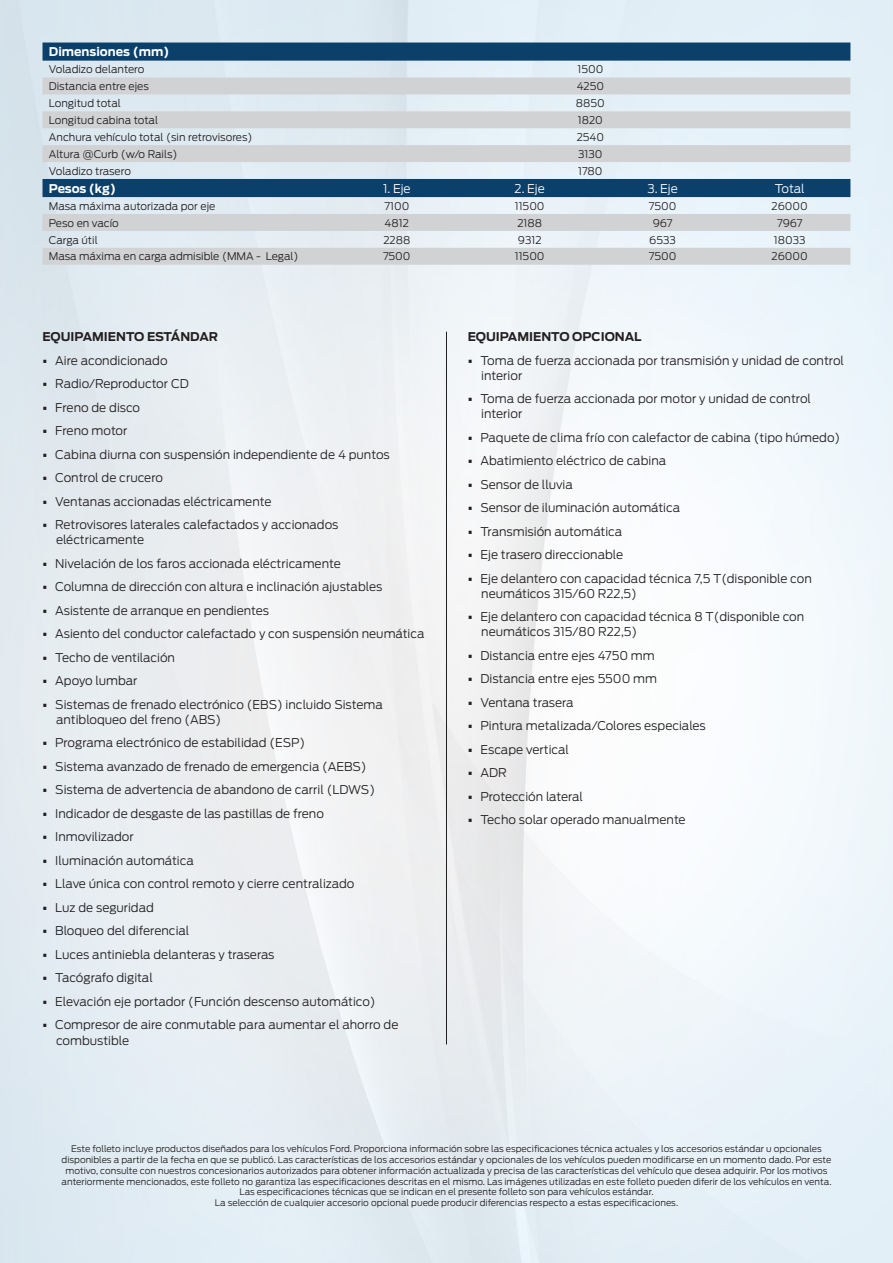
<style>
.page{position:relative;width:893px;height:1263px;background:#fff}
.page>*{position:absolute;margin:0;border:0;box-sizing:border-box;transform-origin:0 0}
.t1{font:300 12px/15px "Ford Antenna";color:#231f20}
.t2{font:700 12px "Ford Antenna";color:#231f20}
.t3{font:700 12px "Ford Antenna";color:#fff}
.t4{font:300 12px "Ford Antenna";color:#fff}
.t5{font:300 10.5px "Ford Antenna";color:#231f20}
.t6{font:300 9px/10.8px "Ford Antenna";color:#231f20;text-align:center}
.s1{font-weight:900}
</style>
<div class="page">
<hr style="left:446px;top:332px;width:1px;height:712px;background:#231f20">
<svg style="left:43px;top:43px;width:807px;height:35px;background:#7495ae"></svg>
<svg style="left:43px;top:78px;width:807px;height:187px;background:#c5d0d9"></svg>
<div style="left:43px;top:145px;width:807px;height:17px;background:#d1d2d4"></div>
<p class="t3" style="left:49px;top:41px;width:122px">Dimensiones (mm)</p>
<p class="t5" style="left:49px;top:61px;width:97px">Voladizo delantero</p>
<p class="t5" style="left:577px;top:61px;width:27px">1500</p>
<p class="t5" style="left:49px;top:77px;width:102px">Distancia entre ejes</p>
<p class="t5" style="left:577px;top:77px;width:29px">4250</p>
<p class="t5" style="left:49px;top:94px;width:74px">Longitud total</p>
<p class="t5" style="left:576px;top:94px;width:30px">8850</p>
<p class="t5" style="left:49px;top:111px;width:111px">Longitud cabina total</p>
<p class="t5" style="left:578px;top:111px;width:27px">1820</p>
<p class="t5" style="left:49px;top:128px;width:205px">Anchura vehículo total (sin retrovisores)</p>
<p class="t5" style="left:577px;top:128px;width:29px">2540</p>
<p class="t5" style="left:49px;top:145px;width:130px">Altura @Curb (w/o Rails)</p>
<p class="t5" style="left:578px;top:145px;width:26px">3130</p>
<p class="t5" style="left:49px;top:162px;width:84px">Voladizo trasero</p>
<p class="t5" style="left:578px;top:162px;width:26px">1780</p>
<p class="t3" style="left:49px;top:178px;width:69px">Pesos (kg)</p>
<p class="t4" style="left:383px;top:178px;width:29px">1. Eje</p>
<p class="t4" style="left:515px;top:178px;width:32px">2. Eje</p>
<p class="t4" style="left:647px;top:178px;width:32px">3. Eje</p>
<p class="t4" style="left:775px;top:178px;width:31px">Total</p>
<p class="t5" style="left:49px;top:197px;width:168px">Masa máxima autorizada por eje</p>
<p class="t5" style="left:384px;top:197px;width:26px">7100</p>
<p class="t5" style="left:515px;top:197px;width:31px">11500</p>
<p class="t5" style="left:649px;top:197px;width:29px">7500</p>
<p class="t5" style="left:772px;top:197px;width:38px">26000</p>
<p class="t5" style="left:49px;top:214px;width:71px">Peso en vacío</p>
<p class="t5" style="left:385px;top:214px;width:26px">4812</p>
<p class="t5" style="left:517px;top:214px;width:26px">2188</p>
<p class="t5" style="left:653px;top:214px;width:21px">967</p>
<p class="t5" style="left:777px;top:214px;width:27px">7967</p>
<p class="t5" style="left:49px;top:231px;width:50px">Carga útil</p>
<p class="t5" style="left:383px;top:231px;width:28px">2288</p>
<p class="t5" style="left:518px;top:231px;width:25px">9312</p>
<p class="t5" style="left:649px;top:231px;width:28px">6533</p>
<p class="t5" style="left:774px;top:231px;width:33px">18033</p>
<p class="t5" style="left:49px;top:248px;width:251px">Masa máxima en carga admisible (MMA - Legal)</p>
<p class="t5" style="left:383px;top:248px;width:29px">7500</p>
<p class="t5" style="left:515px;top:248px;width:31px">11500</p>
<p class="t5" style="left:649px;top:248px;width:29px">7500</p>
<p class="t5" style="left:772px;top:248px;width:38px">26000</p>
<p class="t2" style="left:43px;top:326px;width:177px">EQUIPAMIENTO ESTÁNDAR</p>
<p class="t1" style="left:43px;top:351px;width:127px"><span class="s1">•</span> Aire acondicionado</p>
<p class="t1" style="left:43px;top:375px;width:148px"><span class="s1">•</span> Radio/Reproductor CD</p>
<p class="t1" style="left:43px;top:398px;width:99px"><span class="s1">•</span> Freno de disco</p>
<p class="t1" style="left:43px;top:422px;width:86px"><span class="s1">•</span> Freno motor</p>
<p class="t1" style="left:43px;top:445px;width:349px"><span class="s1">•</span> Cabina diurna con suspensión independiente de 4 puntos</p>
<p class="t1" style="left:43px;top:469px;width:122px"><span class="s1">•</span> Control de crucero</p>
<p class="t1" style="left:43px;top:492px;width:231px"><span class="s1">•</span> Ventanas accionadas eléctricamente</p>
<p class="t1" style="left:56px;top:516px;width:284px;text-indent:-14px"><span class="s1">•</span> Retrovisores laterales calefactados y accionados eléctricamente</p>
<p class="t1" style="left:43px;top:554px;width:300px"><span class="s1">•</span> Nivelación de los faros accionada eléctricamente</p>
<p class="t1" style="left:43px;top:578px;width:341px"><span class="s1">•</span> Columna de dirección con altura e inclinación ajustables</p>
<p class="t1" style="left:43px;top:602px;width:228px"><span class="s1">•</span> Asistente de arranque en pendientes</p>
<p class="t1" style="left:43px;top:625px;width:383px"><span class="s1">•</span> Asiento del conductor calefactado y con suspensión neumática</p>
<p class="t1" style="left:43px;top:649px;width:134px"><span class="s1">•</span> Techo de ventilación</p>
<p class="t1" style="left:43px;top:672px;width:97px"><span class="s1">•</span> Apoyo lumbar</p>
<p class="t1" style="left:56px;top:696px;width:328px;text-indent:-14px"><span class="s1">•</span> Sistemas de frenado electrónico (EBS) incluido Sistema antibloqueo del freno (ABS)</p>
<p class="t1" style="left:43px;top:734px;width:264px"><span class="s1">•</span> Programa electrónico de estabilidad (ESP)</p>
<p class="t1" style="left:43px;top:758px;width:326px"><span class="s1">•</span> Sistema avanzado de frenado de emergencia (AEBS)</p>
<p class="t1" style="left:43px;top:781px;width:334px"><span class="s1">•</span> Sistema de advertencia de abandono de carril (LDWS)</p>
<p class="t1" style="left:43px;top:805px;width:283px"><span class="s1">•</span> Indicador de desgaste de las pastillas de freno</p>
<p class="t1" style="left:43px;top:828px;width:93px"><span class="s1">•</span> Inmovilizador</p>
<p class="t1" style="left:43px;top:852px;width:153px"><span class="s1">•</span> Iluminación automática</p>
<p class="t1" style="left:43px;top:875px;width:313px"><span class="s1">•</span> Llave única con control remoto y cierre centralizado</p>
<p class="t1" style="left:43px;top:899px;width:113px"><span class="s1">•</span> Luz de seguridad</p>
<p class="t1" style="left:43px;top:922px;width:148px"><span class="s1">•</span> Bloqueo del diferencial</p>
<p class="t1" style="left:43px;top:946px;width:233px"><span class="s1">•</span> Luces antiniebla delanteras y traseras</p>
<p class="t1" style="left:43px;top:969px;width:112px"><span class="s1">•</span> Tacógrafo digital</p>
<p class="t1" style="left:43px;top:993px;width:334px"><span class="s1">•</span> Elevación eje portador (Función descenso automático)</p>
<p class="t1" style="left:56px;top:1016px;width:344px;text-indent:-14px"><span class="s1">•</span> Compresor de aire conmutable para aumentar el ahorro de combustible</p>
<p class="t2" style="left:468px;top:326px;width:175px">EQUIPAMIENTO OPCIONAL</p>
<p class="t1" style="left:481px;top:351px;width:364px;text-indent:-14px"><span class="s1">•</span> Toma de fuerza accionada por transmisión y unidad de control interior</p>
<p class="t1" style="left:481px;top:390px;width:331px;text-indent:-14px"><span class="s1">•</span> Toma de fuerza accionada por motor y unidad de control interior</p>
<p class="t1" style="left:468px;top:428px;width:374px"><span class="s1">•</span> Paquete de clima frío con calefactor de cabina (tipo húmedo)</p>
<p class="t1" style="left:468px;top:452px;width:200px"><span class="s1">•</span> Abatimiento eléctrico de cabina</p>
<p class="t1" style="left:468px;top:475px;width:107px"><span class="s1">•</span> Sensor de lluvia</p>
<p class="t1" style="left:468px;top:499px;width:214px"><span class="s1">•</span> Sensor de iluminación automática</p>
<p class="t1" style="left:468px;top:522px;width:156px"><span class="s1">•</span> Transmisión automática</p>
<p class="t1" style="left:468px;top:546px;width:157px"><span class="s1">•</span> Eje trasero direccionable</p>
<p class="t1" style="left:481px;top:569px;width:332px;text-indent:-14px"><span class="s1">•</span> Eje delantero con capacidad técnica 7,5 T(disponible con neumáticos 315/60 R22,5)</p>
<p class="t1" style="left:481px;top:608px;width:324px;text-indent:-14px"><span class="s1">•</span> Eje delantero con capacidad técnica 8 T(disponible con neumáticos 315/80 R22,5)</p>
<p class="t1" style="left:468px;top:647px;width:188px"><span class="s1">•</span> Distancia entre ejes 4750 mm</p>
<p class="t1" style="left:468px;top:670px;width:191px"><span class="s1">•</span> Distancia entre ejes 5500 mm</p>
<p class="t1" style="left:468px;top:694px;width:107px"><span class="s1">•</span> Ventana trasera</p>
<p class="t1" style="left:468px;top:717px;width:240px"><span class="s1">•</span> Pintura metalizada/Colores especiales</p>
<p class="t1" style="left:468px;top:741px;width:103px"><span class="s1">•</span> Escape vertical</p>
<p class="t1" style="left:468px;top:764px;width:41px"><span class="s1">•</span> ADR</p>
<p class="t1" style="left:468px;top:788px;width:117px"><span class="s1">•</span> Protección lateral</p>
<p class="t1" style="left:468px;top:811px;width:219px"><span class="s1">•</span> Techo solar operado manualmente</p>
<p class="t6" style="left:62px;top:1142px;width:771px">Este folleto incluye productos diseñados para los vehículos Ford. Proporciona información sobre las especificaciones técnica actuales y los accesorios estándar u opcionales disponibles a partir de la fecha en que se publicó. Las características de los accesorios estándar y opcionales de los vehículos pueden modificarse en un momento dado. Por este motivo, consulte con nuestros concesionarios autorizados para obtener información actualizada y precisa de las características del vehículo que desea adquirir. Por los motivos anteriormente mencionados, este folleto no garantiza las especificaciones descritas en el mismo. Las imágenes utilizadas en este folleto pueden diferir de los vehículos en venta.<br>Las especificaciones técnicas que se indican en el presente folleto son para vehículos estándar.</p>
<p class="t6" style="left:215px;top:1196px;width:465px">La selección de cualquier accesorio opcional puede producir diferencias respecto a estas especificaciones.</p>
</div>
